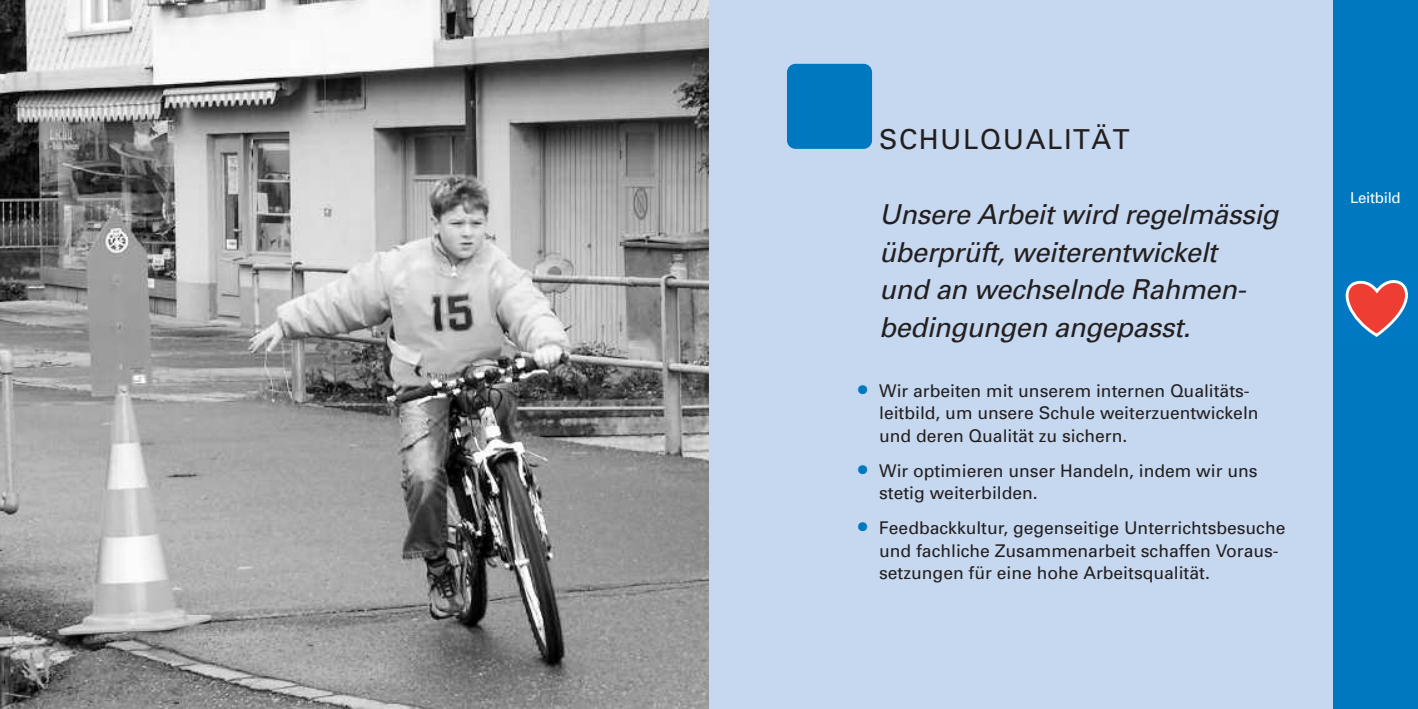
<style>
.page{position:relative;width:1418px;height:709px;background:#fff}
.page>*{position:absolute;margin:0;border:0;box-sizing:border-box;transform-origin:0 0}
.t1{font:italic 27.5px/37.5px "Univers";letter-spacing:-.015em;color:#231f20}
.t2{font:27.5px "Univers";letter-spacing:.055em;color:#231f20}
.t3{font:17.5px/22.5px "Univers";color:#231f20}
.t4{font:15px "Univers";letter-spacing:-.015em;color:#fff}
.t5{font:12.5px "Zapf Dingbats";color:#0078c0}
</style>
<div class="page">
<div style="left:709px;top:0;width:623px;height:709px;background:#c6d8ef"></div>
<img style="left:0;top:0;width:709px;height:709px">
<div style="left:787px;top:64px;width:85px;height:85px;background:#0078c0;border-radius:9px"></div>
<div style="left:1332px;top:0;width:85px;height:709px;background:#0078c0"></div>
<svg style="left:1345px;top:280px;width:63px;height:57px"></svg>
<h1 class="t2" style="left:879px;top:129px;width:252px">SCHULQUALITÄT</h1>
<h1 class="t1" style="left:879px;top:198px;width:401px">Unsere Arbeit wird regelmässig überprüft, weiterentwickelt<br>und an wechselnde Rahmen&shy;bedingungen angepasst.</h1>
<p class="t5" style="left:857px;top:382px;width:11px">●</p>
<p class="t5" style="left:857px;top:462px;width:11px">●</p>
<p class="t5" style="left:857px;top:519px;width:11px">●</p>
<p class="t3" style="left:879px;top:381px;width:381px">Wir arbeiten mit unserem internen Qualitäts&shy;leitbild, um unsere Schule weiterzuentwickeln und deren Qualität zu sichern.</p>
<p class="t3" style="left:879px;top:461px;width:380px">Wir optimieren unser Handeln, indem wir uns stetig weiterbilden.</p>
<p class="t3" style="left:879px;top:518px;width:408px">Feedbackkultur, gegenseitige Unterrichtsbesuche und fachliche Zusammenarbeit schaffen Voraus&shy;setzungen für eine hohe Arbeitsqualität.</p>
<p class="t4" style="left:1349px;top:192px;width:52px">Leitbild</p>
</div>
